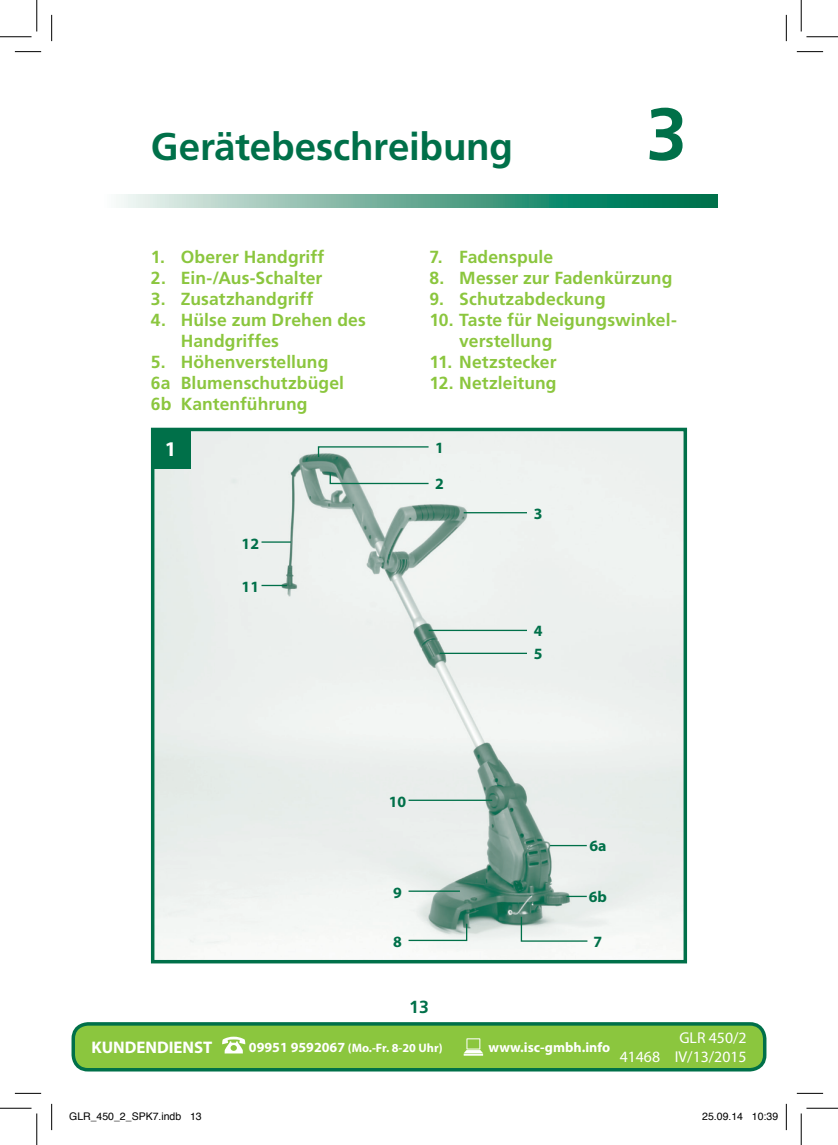
<style>
.page{position:relative;width:838px;height:1145px;background:#fff}
.page>*{position:absolute;margin:0;border:0;box-sizing:border-box;transform-origin:0 0}
.t1{font:700 73.5px "Frutiger";color:#007049}
.t2{font:700 38.5px "Frutiger";letter-spacing:-.005em;color:#007049}
.t3{font:700 21px "Myriad Pro";color:#fff}
.t4{font:700 17.5px/21px "Frutiger";letter-spacing:.005em;color:#8bc63e}
.t5{font:700 17.5px "Frutiger";color:#007049}
.t6{font:700 16.8px "Myriad Pro";color:#fff}
.t7{font:15.75px/18.9px "Myriad Pro";color:#fff;text-align:right}
.t8{font:700 15.75px "Myriad Pro";color:#007049}
.t9{font:700 14px "Myriad Pro";color:#fff}
.t10{font:700 12.25px "Myriad Pro";color:#fff}
.t11{font:10.5px "Helvetica";color:#000}
.s1{font-size:14px}
</style>
<div class="page">
<svg style="left:119px;top:195px;width:598px;height:13px"></svg>
<div style="left:73px;top:1024px;width:691px;height:46px;background:#8bc63e;border-radius:15px"></div>
<div style="left:71px;top:1022px;width:695px;height:50px;border:4px solid #007049;border-radius:15px"></div>
<svg style="left:463px;top:1038px;width:20px;height:18px"></svg>
<svg style="left:222px;top:1037px;width:23px;height:16px"></svg>
<img style="left:156px;top:433px;width:526px;height:519px">
<div style="left:151px;top:428px;width:536px;height:535px;border:4px solid #007049"></div>
<div style="left:151px;top:428px;width:40px;height:40px;background:#007049"></div>
<hr style="left:408px;top:891px;width:52px;height:1px;background:#007049">
<svg style="left:520px;top:915px;width:68px;height:27px"></svg>
<svg style="left:566px;top:896px;width:20px;height:1px"></svg>
<hr style="left:439px;top:653px;width:88px;height:1px;background:#007049">
<hr style="left:428px;top:630px;width:99px;height:1px;background:#007049">
<hr style="left:463px;top:512px;width:64px;height:1px;background:#007049">
<svg style="left:329px;top:472px;width:101px;height:13px"></svg>
<svg style="left:317px;top:446px;width:113px;height:12px"></svg>
<hr style="left:408px;top:800px;width:84px;height:1px;background:#007049">
<svg style="left:407px;top:922px;width:61px;height:20px"></svg>
<svg style="left:261px;top:585px;width:26px;height:1px"></svg>
<hr style="left:261px;top:541px;width:30px;height:2px;background:#007049">
<hr style="left:550px;top:845px;width:36px;height:1px;background:#007049">
<svg style="left:15px;top:51px;width:26px;height:1px"></svg>
<svg style="left:796px;top:51px;width:27px;height:1px"></svg>
<svg style="left:15px;top:1093px;width:26px;height:1px"></svg>
<svg style="left:796px;top:1093px;width:27px;height:1px"></svg>
<svg style="left:51px;top:15px;width:1px;height:26px"></svg>
<svg style="left:51px;top:1104px;width:1px;height:26px"></svg>
<svg style="left:786px;top:15px;width:1px;height:26px"></svg>
<svg style="left:786px;top:1104px;width:1px;height:26px"></svg>
<hr style="left:0;top:36px;width:32px;height:1px;background:#000">
<hr style="left:806px;top:36px;width:31px;height:1px;background:#000">
<hr style="left:0;top:1108px;width:32px;height:1px;background:#000">
<hr style="left:806px;top:1108px;width:31px;height:1px;background:#000">
<hr style="left:36px;top:0;width:1px;height:31px;background:#000">
<hr style="left:36px;top:1113px;width:1px;height:32px;background:#000">
<hr style="left:800px;top:0;width:1px;height:31px;background:#000">
<hr style="left:800px;top:1113px;width:1px;height:32px;background:#000">
<h2 class="t2" style="left:151px;top:124px;width:363px">Gerätebeschreibung</h2>
<h1 class="t1" style="left:646px;top:91px;width:42px">3</h1>
<p class="t4" style="left:151px;top:246px;width:175px">1. Oberer Handgriff</p>
<p class="t4" style="left:151px;top:267px;width:173px">2. Ein-/Aus-Schalter</p>
<p class="t4" style="left:151px;top:288px;width:164px">3. Zusatzhandgriff</p>
<p class="t4" style="left:181px;top:309px;width:187px;text-indent:-30px">4. Hülse zum Drehen des<br>Handgriffes</p>
<p class="t4" style="left:151px;top:351px;width:194px">5. Höhenverstellung<br>6a Blumenschutzbügel<br>6b Kantenführung</p>
<p class="t3" style="left:165px;top:435px;width:13px">1</p>
<p class="t8" style="left:242px;top:533px;width:19px">12</p>
<p class="t8" style="left:242px;top:576px;width:19px">11</p>
<p class="t4" style="left:429px;top:246px;width:125px">7. Fadenspule</p>
<p class="t4" style="left:429px;top:267px;width:244px">8. Messer zur Fadenkürzung</p>
<p class="t4" style="left:429px;top:288px;width:178px">9. Schutzabdeckung</p>
<p class="t4" style="left:459px;top:309px;width:219px;text-indent:-30px">10. Taste für Neigungswinkel&shy;verstellung</p>
<p class="t4" style="left:429px;top:351px;width:129px">11. Netzstecker</p>
<p class="t4" style="left:429px;top:372px;width:129px">12. Netzleitung</p>
<p class="t8" style="left:435px;top:437px;width:10px">1</p>
<p class="t8" style="left:435px;top:474px;width:10px">2</p>
<p class="t8" style="left:533px;top:503px;width:10px">3</p>
<p class="t8" style="left:533px;top:621px;width:10px">4</p>
<p class="t8" style="left:533px;top:644px;width:10px">5</p>
<p class="t8" style="left:388px;top:791px;width:19px">10</p>
<p class="t8" style="left:393px;top:882px;width:10px">9</p>
<p class="t8" style="left:393px;top:931px;width:10px">8</p>
<p class="t5" style="left:409px;top:997px;width:21px">13</p>
<p class="t8" style="left:589px;top:836px;width:19px">6a</p>
<p class="t8" style="left:588px;top:887px;width:20px">6b</p>
<p class="t8" style="left:593px;top:931px;width:10px">7</p>
<p class="t6" style="left:91px;top:1036px;width:122px">KUNDENDIENST</p>
<p class="t10" style="left:249px;top:1040px;width:195px"><span class="s1">09951 9592067</span> (Mo.-Fr. 8-20 Uhr)</p>
<p class="t9" style="left:488px;top:1038px;width:123px">www.isc-gmbh.info</p>
<p class="t7" style="left:619px;top:1028px;width:128px">GLR 450/2<br>41468 IV/13/2015</p>
<p class="t11" style="left:69px;top:1108px;width:134px">GLR_450_2_SPK7.indb 13</p>
<p class="t11" style="left:702px;top:1108px;width:77px">25.09.14 10:39</p>
</div>
